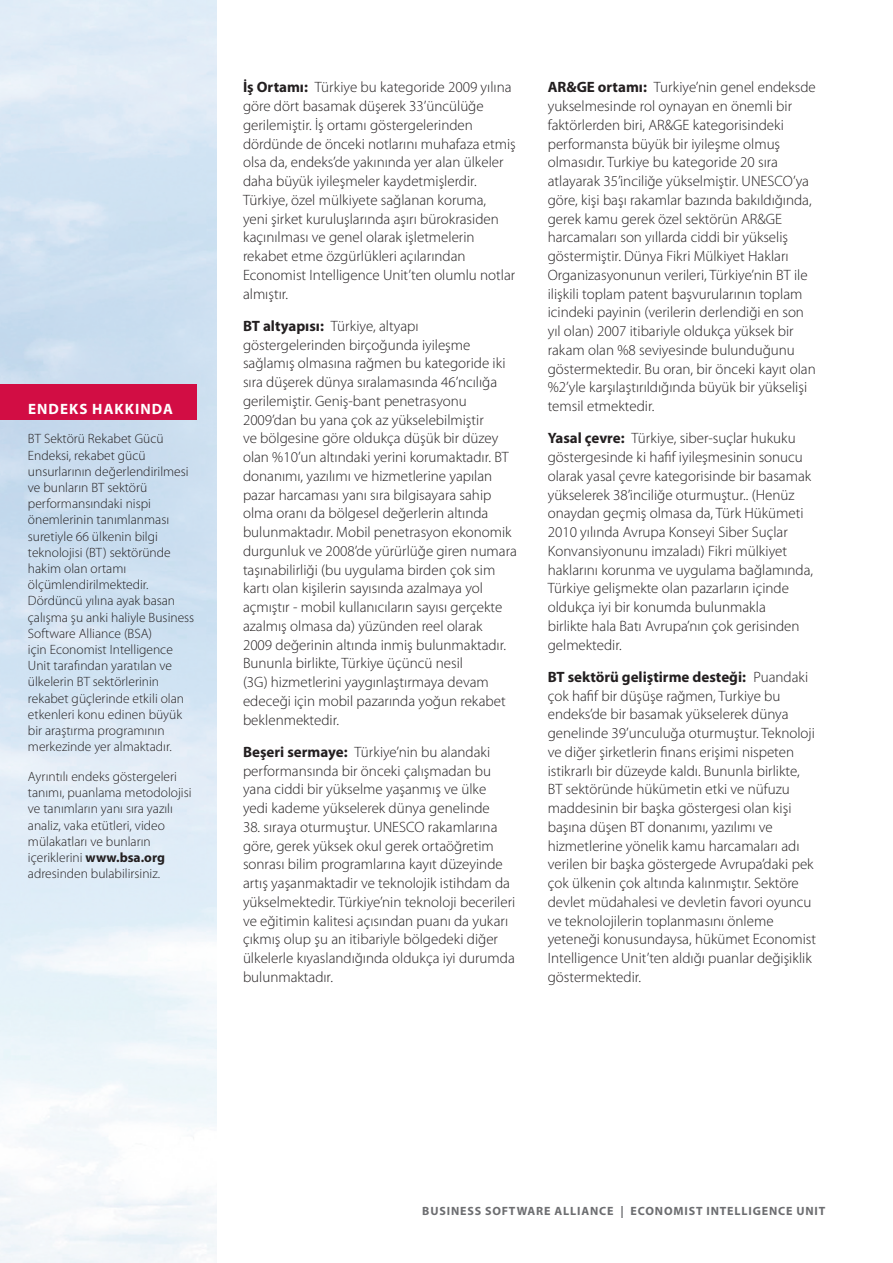
<style>
.page{position:relative;width:893px;height:1263px;background:#fff}
.page>*{position:absolute;margin:0;border:0;box-sizing:border-box;transform-origin:0 0}
.t1{font:300 15px/18.8px "Myriad Pro";color:#231f20}
.t2{font:700 15px "Myriad Pro";letter-spacing:.07em;color:#fff}
.t3{font:300 13.5px/16.2px "Myriad Pro";color:#231f20}
.t4{font:700 12px "Myriad Pro";letter-spacing:.07em;color:#6c6d70}
.s1{font-weight:700}
</style>
<div class="page">
<img style="left:0;top:0;width:216px;height:1263px">
<div style="left:0;top:385px;width:197px;height:35px;background:#d20d44"></div>
<p class="t2" style="left:28px;top:400px;width:146px">Endeks Hakkında</p>
<p class="t3" style="left:28px;top:431px;width:168px">BT Sektörü Rekabet Gücü<br>Endeksi, rekabet gücü unsurlarının değerlendirilmesi ve bunların BT sektörü performansındaki nispi önemlerinin tanımlanması suretiyle 66 ülkenin bilgi teknolojisi (BT) sektöründe hakim olan ortamı ölçümlendirilmektedir.<br>Dördüncü yılına ayak basan çalışma şu anki haliyle Business<br>Software Alliance (BSA)<br>için Economist Intelligence<br>Unit tarafından yaratılan ve ülkelerin BT sektörlerinin rekabet güçlerinde etkili olan etkenleri konu edinen büyük bir araştırma programının merkezinde yer almaktadır.</p>
<p class="t3" style="left:28px;top:768px;width:165px">Ayrıntılı endeks göstergeleri tanımı, puanlama metodolojisi ve tanımların yanı sıra yazılı analiz, vaka etütleri, video mülakatları ve bunların içeriklerini <span class="s1">www.bsa.org </span>adresinden bulabilirsiniz.</p>
<p class="t1" style="left:243px;top:78px;width:274px"><span class="s1">İş Ortamı:</span> Türkiye bu kategoride 2009 yılına göre dört basamak düşerek 33’üncülüğe gerilemiştir. İş ortamı göstergelerinden dördünde de önceki notlarını muhafaza etmiş olsa da, endeks’de yakınında yer alan ülkeler daha büyük iyileşmeler kaydetmişlerdir.<br>Türkiye, özel mülkiyete sağlanan koruma,<br>yeni şirket kuruluşlarında aşırı bürokrasiden kaçınılması ve genel olarak işletmelerin rekabet etme özgürlükleri açılarından Economist Intelligence Unit’ten olumlu notlar almıştır.</p>
<p class="t1" style="left:243px;top:317px;width:275px"><span class="s1">BT altyapısı:</span> Türkiye, altyapı göstergelerinden birçoğunda iyileşme sağlamış olmasına rağmen bu kategoride iki sıra düşerek dünya sıralamasında 46’ncılığa gerilemiştir. Geniş-bant penetrasyonu 2009’dan bu yana çok az yükselebilmiştir<br>ve bölgesine göre oldukça düşük bir düzey olan %10’un altındaki yerini korumaktadır. BT donanımı, yazılımı ve hizmetlerine yapılan pazar harcaması yanı sıra bilgisayara sahip olma oranı da bölgesel değerlerin altında bulunmaktadır. Mobil penetrasyon ekonomik durgunluk ve 2008’de yürürlüğe giren numara taşınabilirliği (bu uygulama birden çok sim kartı olan kişilerin sayısında azalmaya yol açmıştır - mobil kullanıcıların sayısı gerçekte azalmış olmasa da) yüzünden reel olarak<br>2009 değerinin altında inmiş bulunmaktadır.<br>Bununla birlikte, Türkiye üçüncü nesil<br>(3G) hizmetlerini yaygınlaştırmaya devam edeceği için mobil pazarında yoğun rekabet beklenmektedir.</p>
<p class="t1" style="left:243px;top:743px;width:250px"><span class="s1">Beşeri sermaye:</span> Türkiye’nin bu alandaki performansında bir önceki çalışmadan bu yana ciddi bir yükselme yaşanmış ve ülke yedi kademe yükselerek dünya genelinde</p>
<p class="t1" style="left:243px;top:818px;width:274px">38. sıraya oturmuştur. UNESCO rakamlarına göre, gerek yüksek okul gerek ortaöğretim sonrası bilim programlarına kayıt düzeyinde artış yaşanmaktadir ve teknolojik istihdam da yükselmektedir. Türkiye’nin teknoloji becerileri ve eğitimin kalitesi açısından puanı da yukarı çıkmış olup şu an itibariyle bölgedeki diğer ülkelerle kıyaslandığında oldukça iyi durumda bulunmaktadır.</p>
<p class="t1" style="left:548px;top:78px;width:270px"><span class="s1">AR&amp;GE ortamı:</span> Turkiye’nin genel endeksde yukselmesinde rol oynayan en önemli bir faktörlerden biri, AR&amp;GE kategorisindeki performansta büyük bir iyileşme olmuş olmasıdır. Turkiye bu kategoride 20 sıra atlayarak 35’inciliğe yükselmiştir. UNESCO’ya göre, kişi başı rakamlar bazında bakıldığında, gerek kamu gerek özel sektörün AR&amp;GE harcamaları son yıllarda ciddi bir yükseliş göstermiştir. Dünya Fikri Mülkiyet Hakları Organizasyonunun verileri, Türkiye’nin BT ile ilişkili toplam patent başvurularının toplam icindeki payinin (verilerin derlendiği en son yıl olan) 2007 itibariyle oldukça yüksek bir rakam olan %8 seviyesinde bulunduğunu göstermektedir. Bu oran, bir önceki kayıt olan %2’yle karşılaştırıldığında büyük bir yükselişi temsil etmektedir.</p>
<p class="t1" style="left:548px;top:429px;width:267px"><span class="s1">Yasal çevre:</span> Türkiye, siber-suçlar hukuku göstergesinde ki hafif iyileşmesinin sonucu olarak yasal çevre kategorisinde bir basamak yükselerek 38’inciliğe oturmuştur.. (Henüz onaydan geçmiş olmasa da, Türk Hükümeti 2010 yılında Avrupa Konseyi Siber Suçlar Konvansiyonunu imzaladı) Fikri mülkiyet haklarını korunma ve uygulama bağlamında, Türkiye gelişmekte olan pazarların içinde oldukça iyi bir konumda bulunmakla<br>birlikte hala Batı Avrupa’nın çok gerisinden gelmektedir.</p>
<p class="t1" style="left:548px;top:668px;width:270px"><span class="s1">BT sektörü geliştirme desteği:</span> Puandaki çok hafif bir düşüşe rağmen, Turkiye bu endeks’de bir basamak yükselerek dünya genelinde 39’unculuğa oturmuştur. Teknoloji ve diğer şirketlerin finans erişimi nispeten istikrarlı bir düzeyde kaldı. Bununla birlikte, BT sektöründe hükümetin etki ve nüfuzu maddesinin bir başka göstergesi olan kişi başına düşen BT donanımı, yazılımı ve hizmetlerine yönelik kamu harcamaları adı verilen bir başka göstergede Avrupa’daki pek çok ülkenin çok altında kalınmıştır. Sektöre devlet müdahalesi ve devletin favori oyuncu ve teknolojilerin toplanmasını önleme yeteneği konusundaysa, hükümet Economist Intelligence Unit’ten aldığı puanlar değişiklik göstermektedir.</p>
<p class="t4" style="left:422px;top:1204px;width:405px">Busi ness software alliance | Economist Intelligence Unit</p>
</div>
